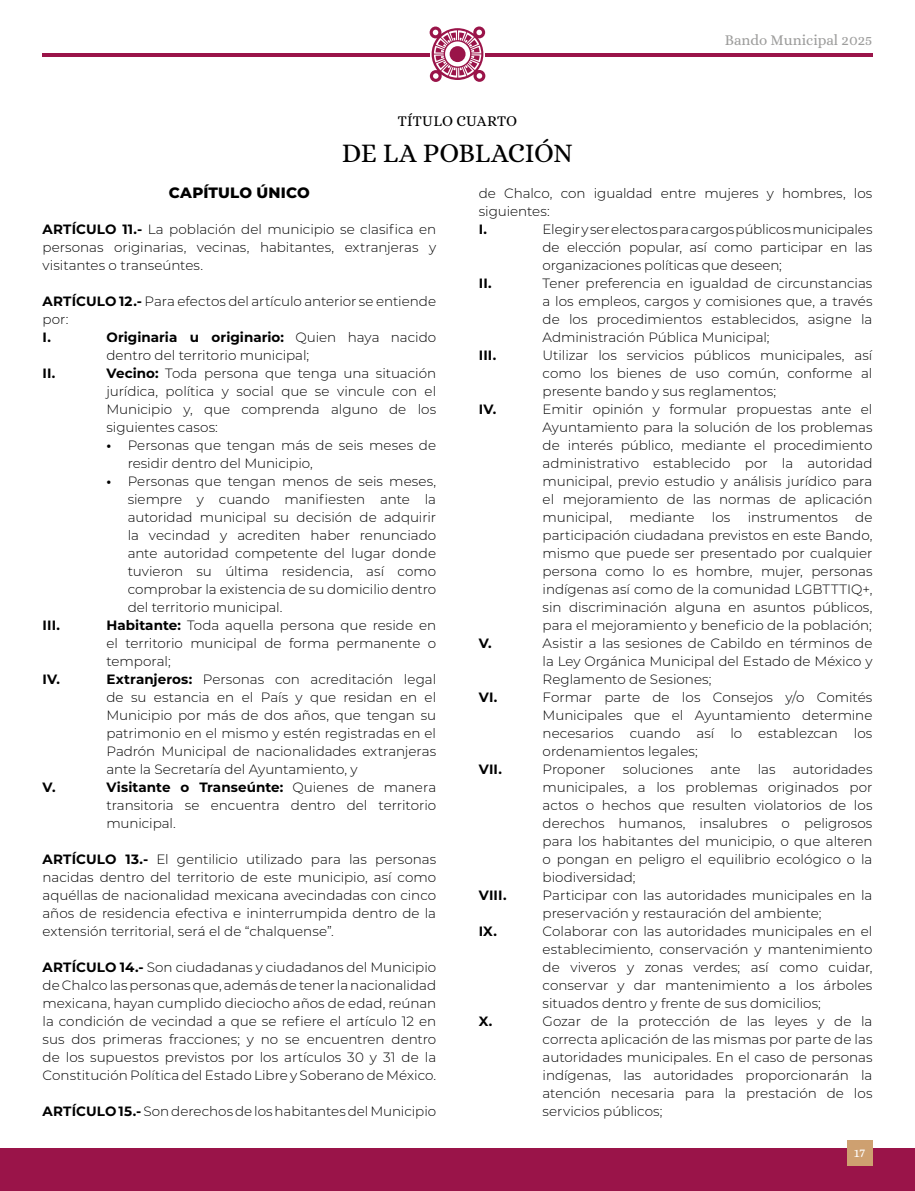
<style>
.page{position:relative;width:915px;height:1191px;background:#fff}
.page>*{position:absolute;margin:0;border:0;box-sizing:border-box;transform-origin:0 0}
.t1{font:27px "Alice";letter-spacing:-.025em;color:#000}
.t2{font:15px "Alice";color:#9d9d9c}
.t3{font:800 15px "Montserrat";letter-spacing:.01em;color:#000}
.t4{font:15px "Alice";letter-spacing:.015em;color:#000}
.t5{font:300 13.5px/18px "Montserrat";color:#000;text-align:justify}
.t6{font:700 13.5px "Montserrat";letter-spacing:.01em;color:#000}
.t7{font:13.5px "Alice";color:#fff}
.s1{font-weight:700}
</style>
<div class="page">
<div style="left:0;top:1148px;width:914px;height:43px;background:#9a1449"></div>
<div style="left:846px;top:1140px;width:26px;height:25px;background:#cea070"></div>
<svg style="left:429px;top:26px;width:56px;height:56px"></svg>
<div style="left:449px;top:46px;width:16px;height:16px;background:#9a1449;border-radius:50%"></div>
<hr style="left:43px;top:53px;width:386px;height:3px;background:#9a1449">
<hr style="left:485px;top:53px;width:387px;height:3px;background:#9a1449">
<p class="t4" style="left:397px;top:113px;width:121px">TÍTULO CUARTO</p>
<h1 class="t1" style="left:341px;top:139px;width:233px">DE LA POBLACIÓN</h1>
<p class="t2" style="left:724px;top:33px;width:149px">Bando Municipal 2025</p>
<p class="t3" style="left:169px;top:182px;width:142px">CAPÍTULO ÚNICO</p>
<p class="t5" style="left:43px;top:220px;width:395px"><span class="s1">ARTÍCULO 11.-</span> La población del municipio se clasifica en personas originarias, vecinas, habitantes, extranjeras y visitantes o transeúntes.</p>
<p class="t5" style="left:43px;top:292px;width:395px"><span class="s1">ARTÍCULO 12.-</span> Para efectos del artículo anterior se entiende por:</p>
<p class="t6" style="left:43px;top:327px;width:10px">I.</p>
<p class="t5" style="left:106px;top:328px;width:331px"><span class="s1">Originaria u originario:</span> Quien haya nacido dentro del territorio municipal;</p>
<p class="t6" style="left:43px;top:363px;width:14px">II.</p>
<p class="t5" style="left:106px;top:364px;width:331px"><span class="s1">Vecino:</span> Toda persona que tenga una situación jurídica, política y social que se vincule con el Municipio y, que comprenda alguno de los siguientes casos:</p>
<p class="t5" style="left:128px;top:436px;width:310px;text-indent:-21px"><span class="s1">•</span> Personas que tengan más de seis meses de residir dentro del Municipio,</p>
<p class="t5" style="left:128px;top:472px;width:310px;text-indent:-21px"><span class="s1">•</span> Personas que tengan menos de seis meses, siempre y cuando manifiesten ante la autoridad municipal su decisión de adquirir la vecindad y acrediten haber renunciado ante autoridad competente del lugar donde tuvieron su última residencia, así como comprobar la existencia de su domicilio dentro del territorio municipal.</p>
<p class="t6" style="left:43px;top:615px;width:19px">III.</p>
<p class="t5" style="left:106px;top:616px;width:331px"><span class="s1">Habitante:</span> Toda aquella persona que reside en el territorio municipal de forma permanente o temporal;</p>
<p class="t6" style="left:43px;top:669px;width:19px">IV.</p>
<p class="t5" style="left:106px;top:670px;width:331px"><span class="s1">Extranjeros:</span> Personas con acreditación legal de su estancia en el País y que residan en el Municipio por más de dos años, que tengan su patrimonio en el mismo y estén registradas en el Padrón Municipal de nacionalidades extranjeras ante la Secretaría del Ayuntamiento, y</p>
<p class="t6" style="left:43px;top:777px;width:14px">V.</p>
<p class="t5" style="left:106px;top:778px;width:331px"><span class="s1">Visitante o Transeúnte:</span> Quienes de manera transitoria se encuentra dentro del territorio municipal.</p>
<p class="t5" style="left:43px;top:850px;width:395px"><span class="s1">ARTÍCULO 13.-</span> El gentilicio utilizado para las personas nacidas dentro del territorio de este municipio, así como aquéllas de nacionalidad mexicana avecindadas con cinco años de residencia efectiva e ininterrumpida dentro de la extensión territorial, será el de “chalquense”.</p>
<p class="t5" style="left:43px;top:958px;width:395px"><span class="s1">ARTÍCULO 14.-</span> Son ciudadanas y ciudadanos del Municipio de Chalco las personas que, además de tener la nacionalidad mexicana, hayan cumplido dieciocho años de edad, reúnan la condición de vecindad a que se refiere el artículo 12 en sus dos primeras fracciones; y no se encuentren dentro de los supuestos previstos por los artículos 30 y 31 de la Constitución Política del Estado Libre y Soberano de México.</p>
<p class="t5" style="left:43px;top:1102px;width:395px"><span class="s1">ARTÍCULO 15.-</span> Son derechos de los habitantes del Municipio</p>
<p class="t5" style="left:478px;top:184px;width:395px">de Chalco, con igualdad entre mujeres y hombres, los siguientes:</p>
<p class="t6" style="left:478px;top:219px;width:10px">I.</p>
<p class="t5" style="left:542px;top:220px;width:331px">Elegir y ser electos para cargos públicos municipales de elección popular, así como participar en las organizaciones políticas que deseen;</p>
<p class="t6" style="left:478px;top:273px;width:14px">II.</p>
<p class="t5" style="left:542px;top:274px;width:331px">Tener preferencia en igualdad de circunstancias a los empleos, cargos y comisiones que, a través de los procedimientos establecidos, asigne la Administración Pública Municipal;</p>
<p class="t6" style="left:478px;top:345px;width:19px">III.</p>
<p class="t5" style="left:542px;top:346px;width:331px">Utilizar los servicios públicos municipales, así como los bienes de uso común, conforme al presente bando y sus reglamentos;</p>
<p class="t6" style="left:478px;top:399px;width:19px">IV.</p>
<p class="t5" style="left:542px;top:400px;width:331px">Emitir opinión y formular propuestas ante el Ayuntamiento para la solución de los problemas de interés público, mediante el procedimiento administrativo establecido por la autoridad municipal, previo estudio y análisis jurídico para el mejoramiento de las normas de aplicación municipal,</p>
<p class="t5" style="left:542px;top:508px;width:331px;text-indent:312px">de participación ciudadana previstos en este Bando, mismo que puede ser presentado por cualquier persona como lo es hombre, mujer, personas indígenas así como de la comunidad LGBTTTIQ+, sin discriminación alguna en asuntos públicos, para el mejoramiento y beneficio de la población;</p>
<p class="t5" style="left:629px;top:508px;width:66px">mediante</p>
<p class="t5" style="left:711px;top:508px;width:20px">los</p>
<p class="t5" style="left:747px;top:508px;width:92px">instrumentos</p>
<p class="t6" style="left:478px;top:633px;width:14px">V.</p>
<p class="t5" style="left:542px;top:634px;width:331px">Asistir a las sesiones de Cabildo en términos de la Ley Orgánica Municipal del Estado de México y Reglamento de Sesiones;</p>
<p class="t6" style="left:478px;top:687px;width:20px">VI.</p>
<p class="t5" style="left:542px;top:687px;width:331px">Formar parte de los Consejos y/o Comités Municipales que el Ayuntamiento determine necesarios cuando así lo establezcan los ordenamientos legales;</p>
<p class="t6" style="left:478px;top:759px;width:25px">VII.</p>
<p class="t5" style="left:542px;top:759px;width:64px">Proponer</p>
<p class="t5" style="left:622px;top:759px;width:72px">soluciones</p>
<p class="t5" style="left:710px;top:759px;width:31px">ante</p>
<p class="t5" style="left:757px;top:759px;width:19px">las</p>
<p class="t5" style="left:542px;top:759px;width:331px;text-indent:250px">autoridades municipales, a los problemas originados por actos o hechos que resulten violatorios de los derechos humanos, insalubres o peligrosos para los habitantes del municipio, o que alteren o pongan en peligro el equilibrio ecológico o la biodiversidad;</p>
<p class="t6" style="left:478px;top:885px;width:29px">VIII.</p>
<p class="t5" style="left:542px;top:885px;width:331px">Participar con las autoridades municipales en la preservación y restauración del ambiente;</p>
<p class="t6" style="left:478px;top:921px;width:20px">IX.</p>
<p class="t5" style="left:542px;top:921px;width:331px">Colaborar con las autoridades municipales en el establecimiento, conservación y mantenimiento de viveros y zonas verdes; así como cuidar, conservar y dar mantenimiento a los árboles situados dentro y frente de sus domicilios;</p>
<p class="t6" style="left:478px;top:1011px;width:15px">X.</p>
<p class="t5" style="left:542px;top:1011px;width:331px">Gozar de la protección de las leyes y de la correcta aplicación de las mismas por parte de las autoridades municipales. En el caso de personas indígenas, las autoridades proporcionarán la atención necesaria para la prestación de los servicios públicos;</p>
<p class="t7" style="left:853px;top:1145px;width:13px">17</p>
</div>
